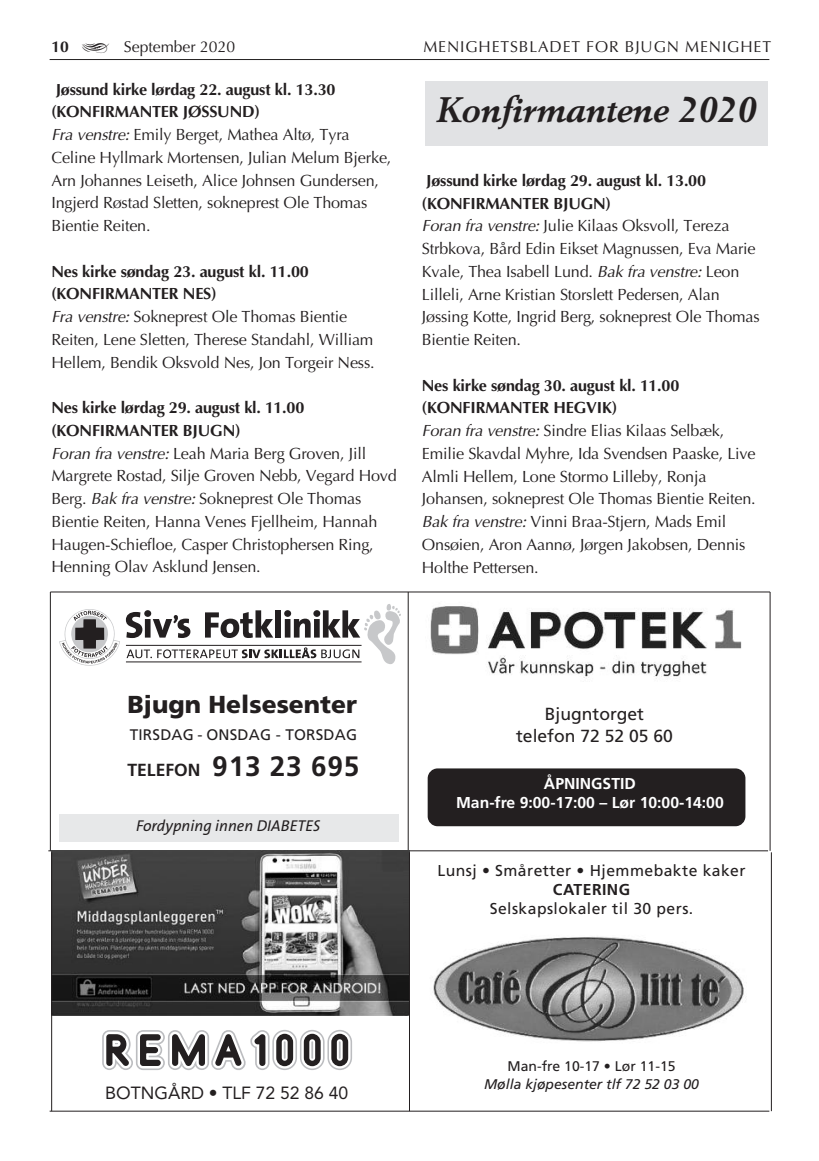
<style>
.page{position:relative;width:819px;height:1161px;background:#fff}
.page>*{position:absolute;margin:0;border:0;box-sizing:border-box;transform-origin:0 0}
.t1{font:italic 700 35px "Berling";color:#231f20}
.t2{font:700 28px "Frutiger";letter-spacing:.03em;color:#231f20}
.t3{font:900 24.5px "Frutiger";color:#231f20}
.t4{font:17.5px/21.9px "Frutiger";color:#231f20;text-align:center}
.t5{font:17.5px "Avenir";color:#231f20}
.t6{font:16.1px/22.8px "Optima";letter-spacing:-.01em;color:#231f20}
.t7{font:15.75px "Frutiger";letter-spacing:.03em;color:#231f20}
.t8{font:700 15.75px/19.2px "Frutiger";color:#fff;text-align:center}
.t9{font:15.75px "Optima";letter-spacing:.055em;color:#231f20}
.t10{font:italic 15.75px "The Sans B5 Plain";color:#231f20}
.t11{font:15.75px "Optima";color:#231f20}
.t12{font:700 15.75px "Frutiger";letter-spacing:.03em;color:#231f20}
.t13{font:700 15.75px "Optima";color:#231f20}
.t14{font:15.4px "Frutiger";letter-spacing:.01em;color:#231f20}
.t15{font:italic 14px "Frutiger";color:#231f20}
.t16{font:14px "Frutiger";color:#231f20}
.s1{font-weight:700}
.s2{font-style:italic}
.s3{font-size:17.5px}
</style>
<div class="page">
<hr style="left:50px;top:59px;width:719px;height:1px;background:#231f20">
<hr style="left:48px;top:850px;width:720px;height:1px;background:#231f20">
<hr style="left:50px;top:592px;width:720px;height:1px;background:#231f20">
<hr style="left:50px;top:592px;width:1px;height:259px;background:#231f20">
<hr style="left:408px;top:592px;width:1px;height:259px;background:#231f20">
<hr style="left:769px;top:592px;width:1px;height:259px;background:#231f20">
<svg style="left:126px;top:604px;width:275px;height:60px"></svg>
<hr style="left:126px;top:645px;width:235px;height:1px;background:#231f20">
<hr style="left:126px;top:662px;width:235px;height:1px;background:#231f20">
<svg style="left:59px;top:609px;width:61px;height:57px"></svg>
<div style="left:59px;top:814px;width:339px;height:27px;background:#e7e8e9"></div>
<img style="left:430px;top:606px;width:312px;height:73px">
<div style="left:427px;top:768px;width:318px;height:58px;background:#231f20;border-radius:10px"></div>
<img style="left:51px;top:851px;width:358px;height:165px">
<hr style="left:50px;top:1111px;width:719px;height:1px;background:#231f20">
<svg style="left:102px;top:1030px;width:167px;height:40px"></svg>
<svg style="left:272px;top:1030px;width:25px;height:40px"></svg>
<svg style="left:274px;top:1031px;width:21px;height:37px"></svg>
<div style="left:276px;top:1034px;width:17px;height:32px;background:#231f20;border-radius:8px"></div>
<svg style="left:282px;top:1039px;width:5px;height:22px"></svg>
<svg style="left:284px;top:1041px;width:1px;height:18px"></svg>
<svg style="left:300px;top:1030px;width:24px;height:40px"></svg>
<svg style="left:301px;top:1031px;width:22px;height:37px"></svg>
<div style="left:304px;top:1034px;width:16px;height:32px;background:#231f20;border-radius:8px"></div>
<div style="left:309px;top:1039px;width:6px;height:22px;background:#fff;border-radius:3px"></div>
<svg style="left:311px;top:1041px;width:2px;height:18px"></svg>
<svg style="left:327px;top:1030px;width:25px;height:40px"></svg>
<svg style="left:329px;top:1031px;width:21px;height:37px"></svg>
<div style="left:331px;top:1034px;width:17px;height:32px;background:#231f20;border-radius:8px"></div>
<svg style="left:337px;top:1039px;width:5px;height:22px"></svg>
<svg style="left:339px;top:1041px;width:1px;height:18px"></svg>
<hr style="left:409px;top:852px;width:1px;height:259px;background:#231f20">
<img style="left:433px;top:936px;width:313px;height:106px">
<hr style="left:771px;top:852px;width:1px;height:259px;background:#231f20">
<hr style="left:51px;top:852px;width:1px;height:259px;background:#231f20">
<div style="left:425px;top:81px;width:343px;height:65px;background:#e1e2e4"></div>
<p class="t13" style="left:51px;top:38px;width:19px">10</p>
<p class="t11" style="left:124px;top:38px;width:113px">September 2020</p>
<p class="t9" style="left:423px;top:38px;width:349px">MENIGHETSBLADET FOR BJUGN MENIGHET</p>
<p class="t6" style="left:51px;top:78px;width:341px"><span class="s1">Jøssund kirke lørdag 22. august kl. 13.30 (KONFIRMANTER JØSSUND)<br></span><span class="s2">Fra venstre:</span> Emily Berget, Mathea Altø, Tyra Celine Hyllmark Mortensen, Julian Melum Bjerke, Arn Johannes Leiseth, Alice Johnsen Gundersen, Ingjerd Røstad Sletten, sokneprest Ole Thomas Bientie Reiten.</p>
<p class="t6" style="left:51px;top:260px;width:325px"><span class="s1">Nes kirke søndag 23. august kl. 11.00 (KONFIRMANTER NES)<br></span><span class="s2">Fra venstre:</span> Sokneprest Ole Thomas Bientie Reiten, Lene Sletten, Therese Standahl, William Hellem, Bendik Oksvold Nes, Jon Torgeir Ness.</p>
<p class="t6" style="left:51px;top:396px;width:347px"><span class="s1">Nes kirke lørdag 29. august kl. 11.00 (KONFIRMANTER BJUGN)<br></span><span class="s2">Foran fra venstre:</span> Leah Maria Berg Groven, Jill Margrete Rostad, Silje Groven Nebb, Vegard Hovd Berg. <span class="s2">Bak fra venstre:</span> Sokneprest Ole Thomas Bientie Reiten, Hanna Venes Fjellheim, Hannah Haugen-Schiefloe, Casper Christophersen Ring, Henning Olav Asklund Jensen.</p>
<h1 class="t1" style="left:436px;top:95px;width:321px">Konfirmantene 2020</h1>
<p class="t6" style="left:422px;top:169px;width:339px"><span class="s1">Jøssund kirke lørdag 29. august kl. 13.00 (KONFIRMANTER BJUGN)<br></span><span class="s2">Foran fra venstre:</span> Julie Kilaas Oksvoll, Tereza Strbkova, Bård Edin Eikset Magnussen, Eva Marie Kvale, Thea Isabell Lund. <span class="s2">Bak fra venstre:</span> Leon Lilleli, Arne Kristian Storslett Pedersen, Alan Jøssing Kotte, Ingrid Berg, sokneprest Ole Thomas Bientie Reiten.</p>
<p class="t6" style="left:422px;top:374px;width:335px"><span class="s1">Nes kirke søndag 30. august kl. 11.00 (KONFIRMANTER HEGVIK)<br></span><span class="s2">Foran fra venstre:</span> Sindre Elias Kilaas Selbæk, Emilie Skavdal Myhre, Ida Svendsen Paaske, Live Almli Hellem, Lone Stormo Lilleby, Ronja Johansen, sokneprest Ole Thomas Bientie Reiten.<br><span class="s2">Bak fra venstre:</span> Vinni Braa-Stjern, Mads Emil Onsøien, Aron Aannø, Jørgen Jakobsen, Dennis Holthe Pettersen.</p>
<h3 class="t3" style="left:127px;top:694px;width:231px">Bjugn Helsesenter</h3>
<p class="t14" style="left:130px;top:728px;width:229px">TIRSDAG - ONSDAG - TORSDAG</p>
<h2 class="t2" style="left:127px;top:755px;width:233px"><span class="s3">TELEFON</span> 913 23 695</h2>
<p class="t10" style="left:136px;top:818px;width:185px">Fordypning innen DIABETES</p>
<p class="t4" style="left:516px;top:705px;width:158px">Bjugntorget telefon 72 52 05 60</p>
<p class="t8" style="left:456px;top:775px;width:269px">ÅPNINGSTID<br>Man-fre 9:00-17:00 – Lør 10:00-14:00</p>
<p class="t7" style="left:437px;top:864px;width:310px">Lunsj • Småretter • Hjemmebakte kaker</p>
<p class="t12" style="left:553px;top:883px;width:79px">CATERING</p>
<p class="t7" style="left:489px;top:902px;width:205px">Selskapslokaler til 30 pers.</p>
<p class="t5" style="left:105px;top:1078px;width:245px">BOTNGÅRD • TLF 72 52 86 40</p>
<p class="t16" style="left:507px;top:1060px;width:170px">Man-fre 10-17 • Lør 11-15</p>
<p class="t15" style="left:484px;top:1078px;width:216px">Mølla kjøpesenter tlf 72 52 03 00</p>
</div>
